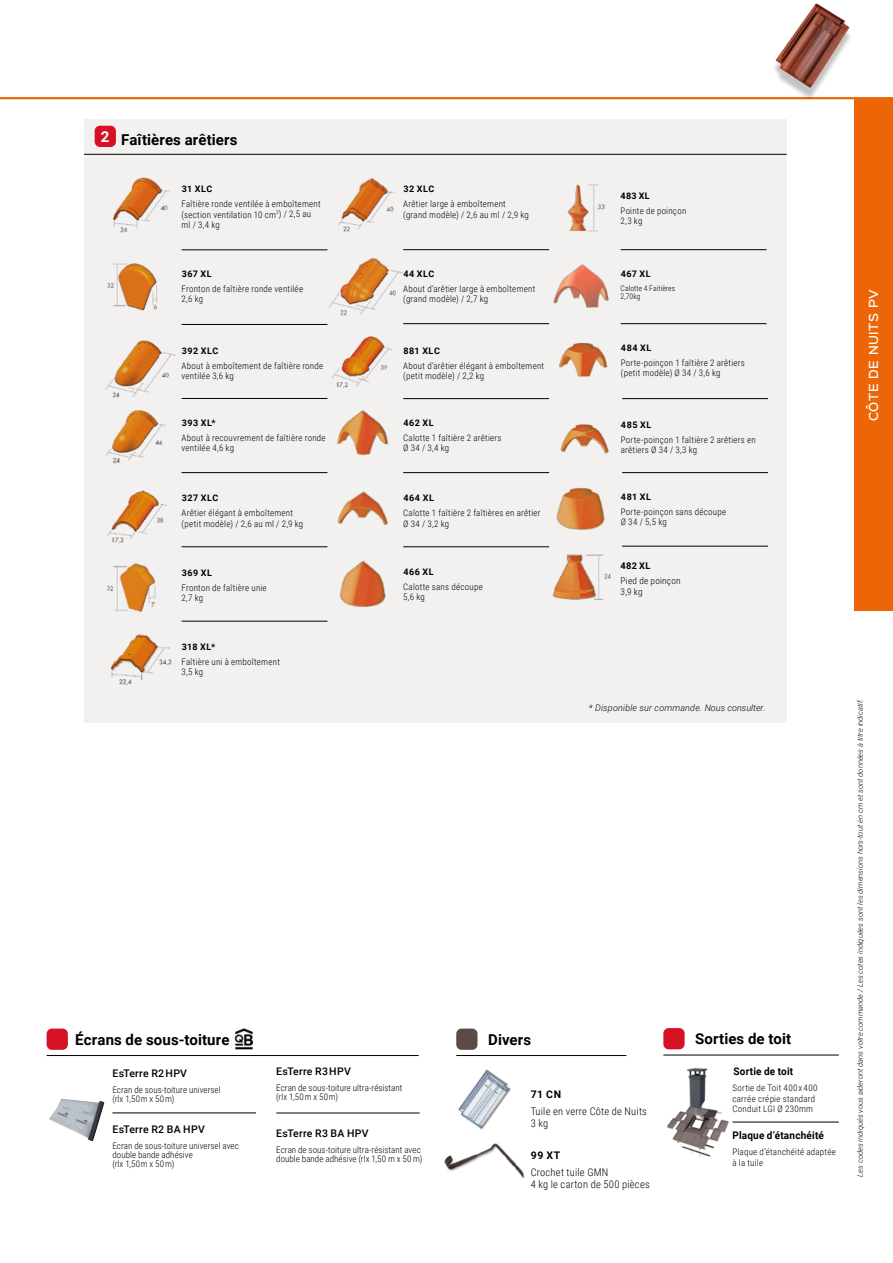
<style>
.page{position:relative;width:893px;height:1263px;background:#fff}
.page>*{position:absolute;margin:0;border:0;box-sizing:border-box;transform-origin:0 0}
.t1{font:700 15px "Roboto";letter-spacing:.005em;color:#000}
.t2{font:700 15px "Roboto";color:#fff}
.t3{font:500 11.25px "Sinkin Sans 500";letter-spacing:.05em;color:#fff}
.t4{font:300 10.5px/12px "Roboto Condensed";letter-spacing:.02em;color:#000}
.t5{font:500 10.5px "Roboto";letter-spacing:.025em;color:#000}
.t6{font:700 10.5px "Roboto";letter-spacing:.02em;color:#000;scale:.95 1}
.t7{font:700 10.5px "Roboto";letter-spacing:.02em;color:#000}
.t8{font:300 9.3px/10.6px "Roboto Condensed";letter-spacing:.025em;color:#000}
.t9{font:700 9.3px "Roboto";color:#000}
.t10{font:300 9px/10.4px "Roboto Condensed";letter-spacing:.025em;color:#000}
.t11{font:300 9px/9px "Roboto Condensed";letter-spacing:.005em;color:#000}
.t12{font:700 9px "Roboto";letter-spacing:.06em;color:#000}
.t13{font:italic 300 9px "Roboto";letter-spacing:.015em;color:#000}
.t14{font:300 7.65px/7.6px "Roboto Condensed";letter-spacing:.005em;color:#000}
.t15{font:italic 300 7.5px "Roboto";color:#000}
</style>
<div class="page">
<div style="left:84px;top:119px;width:703px;height:604px;background:#f3f1f0"></div>
<div style="left:855px;top:98px;width:38px;height:513px;background:#ec6608"></div>
<hr style="left:0;top:97px;width:893px;height:2px;background:#ec6608">
<div style="left:95px;top:126px;width:21px;height:21px;background:#d51224;border-radius:5px"></div>
<img style="left:107px;top:490px;width:60px;height:54px">
<img style="left:339px;top:560px;width:47px;height:47px">
<img style="left:106px;top:563px;width:50px;height:49px">
<img style="left:110px;top:634px;width:62px;height:51px">
<img style="left:331px;top:336px;width:62px;height:52px">
<img style="left:559px;top:342px;width:49px;height:35px">
<img style="left:338px;top:178px;width:57px;height:54px">
<img style="left:337px;top:410px;width:52px;height:46px">
<img style="left:560px;top:424px;width:49px;height:30px">
<img style="left:328px;top:257px;width:75px;height:59px">
<img style="left:337px;top:491px;width:51px;height:34px">
<img style="left:556px;top:487px;width:49px;height:43px">
<img style="left:113px;top:177px;width:57px;height:56px">
<img style="left:107px;top:263px;width:50px;height:48px">
<img style="left:105px;top:340px;width:77px;height:59px">
<img style="left:106px;top:410px;width:60px;height:54px">
<img style="left:567px;top:184px;width:38px;height:48px">
<img style="left:553px;top:264px;width:56px;height:44px">
<img style="left:534px;top:546px;width:77px;height:54px">
<div style="left:47px;top:1028px;width:21px;height:22px;background:#d51224;border-radius:5px"></div>
<hr style="left:47px;top:1055px;width:372px;height:1px;background:#000">
<svg style="left:58px;top:1099px;width:3px;height:7px"></svg>
<hr style="left:276px;top:1113px;width:144px;height:1px;background:#000">
<hr style="left:112px;top:1113px;width:144px;height:1px;background:#000">
<img style="left:234px;top:1028px;width:20px;height:22px">
<div style="left:456px;top:1028px;width:21px;height:22px;background:#5d4a44;border-radius:5px"></div>
<hr style="left:456px;top:1055px;width:170px;height:1px;background:#000">
<img style="left:444px;top:1143px;width:81px;height:36px">
<img style="left:458px;top:1069px;width:53px;height:61px">
<div style="left:663px;top:1028px;width:22px;height:21px;background:#d51224;border-radius:5px"></div>
<hr style="left:663px;top:1055px;width:176px;height:1px;background:#000">
<hr style="left:732px;top:1122px;width:107px;height:1px;background:#000">
<img style="left:667px;top:1067px;width:62px;height:90px">
<hr style="left:182px;top:250px;width:145px;height:1px;background:#000">
<hr style="left:182px;top:398px;width:145px;height:1px;background:#000">
<hr style="left:182px;top:324px;width:145px;height:1px;background:#000">
<hr style="left:182px;top:472px;width:145px;height:1px;background:#000">
<hr style="left:403px;top:472px;width:146px;height:1px;background:#000">
<hr style="left:403px;top:323px;width:146px;height:1px;background:#000">
<hr style="left:621px;top:323px;width:145px;height:1px;background:#000">
<hr style="left:403px;top:249px;width:146px;height:1px;background:#000">
<hr style="left:621px;top:249px;width:145px;height:1px;background:#000">
<hr style="left:403px;top:398px;width:146px;height:1px;background:#000">
<hr style="left:182px;top:546px;width:145px;height:1px;background:#000">
<hr style="left:182px;top:621px;width:145px;height:1px;background:#000">
<hr style="left:403px;top:546px;width:146px;height:1px;background:#000">
<hr style="left:622px;top:472px;width:146px;height:1px;background:#000">
<hr style="left:622px;top:398px;width:146px;height:1px;background:#000">
<hr style="left:622px;top:546px;width:146px;height:1px;background:#000">
<hr style="left:84px;top:154px;width:703px;height:1px;background:#000">
<div style="left:772px;top:8px;width:82px;height:93px;background:#000;opacity:.24"></div>
<img style="left:775px;top:3px;width:75px;height:86px">
<h1 class="t2" style="left:101px;top:126px;width:10px">2</h1>
<h1 class="t1" style="left:121px;top:129px;width:118px">Faîtières arêtiers</h1>
<p class="t12" style="left:182px;top:183px;width:32px">31 XLC</p>
<p class="t10" style="left:182px;top:198px;width:141px">Faîtière ronde ventilée à emboîtement (section ventilation 10 cm<sup>2</sup>) / 2,5 au ml / 3,4 kg</p>
<p class="t12" style="left:182px;top:268px;width:31px">367 XL</p>
<p class="t10" style="left:182px;top:283px;width:123px">Fronton de faîtière ronde ventilée<br>2,6 kg</p>
<p class="t12" style="left:182px;top:344px;width:38px">392 XLC</p>
<p class="t10" style="left:182px;top:360px;width:143px">About à emboîtement de faîtière ronde ventilée 3,6 kg</p>
<p class="t12" style="left:182px;top:416px;width:35px">393 XL*</p>
<p class="t10" style="left:182px;top:432px;width:146px">About à recouvrement de faîtière ronde ventilée 4,6 kg</p>
<p class="t12" style="left:182px;top:492px;width:38px">327 XLC</p>
<p class="t10" style="left:182px;top:508px;width:123px">Arêtier élégant à emboîtement (petit modèle) / 2,6 au ml / 2,9 kg</p>
<p class="t12" style="left:182px;top:566px;width:32px">369 XL</p>
<p class="t10" style="left:182px;top:582px;width:87px">Fronton de faîtière unie<br>2,7 kg</p>
<p class="t12" style="left:182px;top:641px;width:35px">318 XL*</p>
<p class="t10" style="left:182px;top:656px;width:100px">Faîtière uni à emboîtement<br>3,5 kg</p>
<p class="t12" style="left:403px;top:183px;width:32px">32 XLC</p>
<p class="t10" style="left:403px;top:198px;width:127px">Arêtier large à emboîtement (grand modèle) / 2,6 au ml / 2,9 kg</p>
<p class="t12" style="left:403px;top:268px;width:33px">44 XLC</p>
<p class="t10" style="left:403px;top:283px;width:134px">About d’arêtier large à emboîtement (grand modèle) / 2,7 kg</p>
<p class="t12" style="left:621px;top:189px;width:31px">483 XL</p>
<p class="t10" style="left:621px;top:205px;width:67px">Pointe de poinçon<br>2,3 kg</p>
<p class="t12" style="left:621px;top:268px;width:32px">467 XL</p>
<p class="t14" style="left:621px;top:284px;width:56px">Calotte 4 Faitières<br>2,70kg</p>
<p class="t12" style="left:403px;top:344px;width:38px">881 XLC</p>
<p class="t12" style="left:621px;top:342px;width:32px">484 XL</p>
<p class="t10" style="left:403px;top:360px;width:142px">About d’arêtier élégant à emboîtement (petit modèle) / 2,2 kg</p>
<p class="t10" style="left:621px;top:357px;width:126px">Porte-poinçon 1 faîtière 2 arêtiers (petit modèle) Ø 34 / 3,6 kg</p>
<p class="t12" style="left:403px;top:416px;width:32px">462 XL</p>
<p class="t12" style="left:621px;top:418px;width:32px">485 XL</p>
<p class="t10" style="left:403px;top:432px;width:100px">Calotte 1 faîtière 2 arêtiers<br>Ø 34 / 3,4 kg</p>
<p class="t10" style="left:621px;top:434px;width:137px">Porte-poinçon 1 faîtière 2 arêtiers en arêtiers Ø 34 / 3,3 kg</p>
<p class="t12" style="left:403px;top:492px;width:32px">464 XL</p>
<p class="t12" style="left:621px;top:490px;width:32px">481 XL</p>
<p class="t10" style="left:403px;top:508px;width:139px">Calotte 1 faîtière 2 faîtières en arêtier<br>Ø 34 / 3,2 kg</p>
<p class="t10" style="left:621px;top:506px;width:107px">Porte-poinçon sans découpe<br>Ø 34 / 5,5 kg</p>
<p class="t12" style="left:403px;top:565px;width:32px">466 XL</p>
<p class="t10" style="left:403px;top:581px;width:81px">Calotte sans découpe<br>5,6 kg</p>
<p class="t9" style="left:621px;top:559px;width:31px">482 XL</p>
<p class="t8" style="left:621px;top:575px;width:62px">Pied de poinçon<br>3,9 kg</p>
<p class="t13" style="left:589px;top:701px;width:178px">* Disponible sur commande. Nous consulter.</p>
<h1 class="t1" style="left:75px;top:1029px;width:156px">Écrans de sous-toiture</h1>
<p class="t5" style="left:112px;top:1066px;width:76px">EsTerre R2 HPV</p>
<p class="t5" style="left:276px;top:1063px;width:76px">EsTerre R3 HPV</p>
<h1 class="t1" style="left:488px;top:1029px;width:45px">Divers</h1>
<h1 class="t1" style="left:695px;top:1028px;width:97px">Sorties de toit</h1>
<p class="t6" style="left:733px;top:1064px;width:64px">Sortie de toit</p>
<p class="t11" style="left:112px;top:1085px;width:110px">Ecran de sous-toiture universel (rlx 1,50 m x 50 m)</p>
<p class="t11" style="left:112px;top:1141px;width:128px">Ecran de sous-toiture universel avec double bande adhésive<br>(rlx 1,50 m x 50 m)</p>
<p class="t5" style="left:112px;top:1122px;width:94px">EsTerre R2 BA HPV</p>
<p class="t11" style="left:276px;top:1082px;width:128px">Ecran de sous-toiture ultra-résistant (rlx 1,50 m x 50 m)</p>
<p class="t5" style="left:276px;top:1126px;width:94px">EsTerre R3 BA HPV</p>
<p class="t11" style="left:276px;top:1145px;width:148px">Ecran de sous-toiture ultra-résistant avec double bande adhésive (rlx 1,50 m x 50 m)</p>
<p class="t7" style="left:531px;top:1086px;width:32px">71 CN</p>
<p class="t4" style="left:531px;top:1105px;width:118px">Tuile en verre Côte de Nuits<br>3 kg</p>
<p class="t4" style="left:531px;top:1166px;width:121px">Crochet tuile GMN<br>4 kg le carton de 500 pièces</p>
<p class="t7" style="left:531px;top:1148px;width:31px">99 XT</p>
<p class="t10" style="left:732px;top:1082px;width:87px">Sortie de Toit 400 x 400 carrée crépie standard<br>Conduit LGI Ø 230mm</p>
<p class="t10" style="left:732px;top:1146px;width:105px">Plaque d’étanchéité adaptée à la tuile</p>
<p class="t6" style="left:732px;top:1128px;width:98px">Plaque d’étanchéité</p>
<p class="t3" style="left:864px;top:421px;width:134px;rotate:-90deg">CÔTE DE NUITS PV</p>
<p class="t15" style="left:855px;top:1176px;width:479px;rotate:-90deg">Les codes indiqués vous aideront dans votre commande / Les cotes indiquées sont les dimensions hors-tout en cm et sont données à titre indicatif.</p>
</div>
